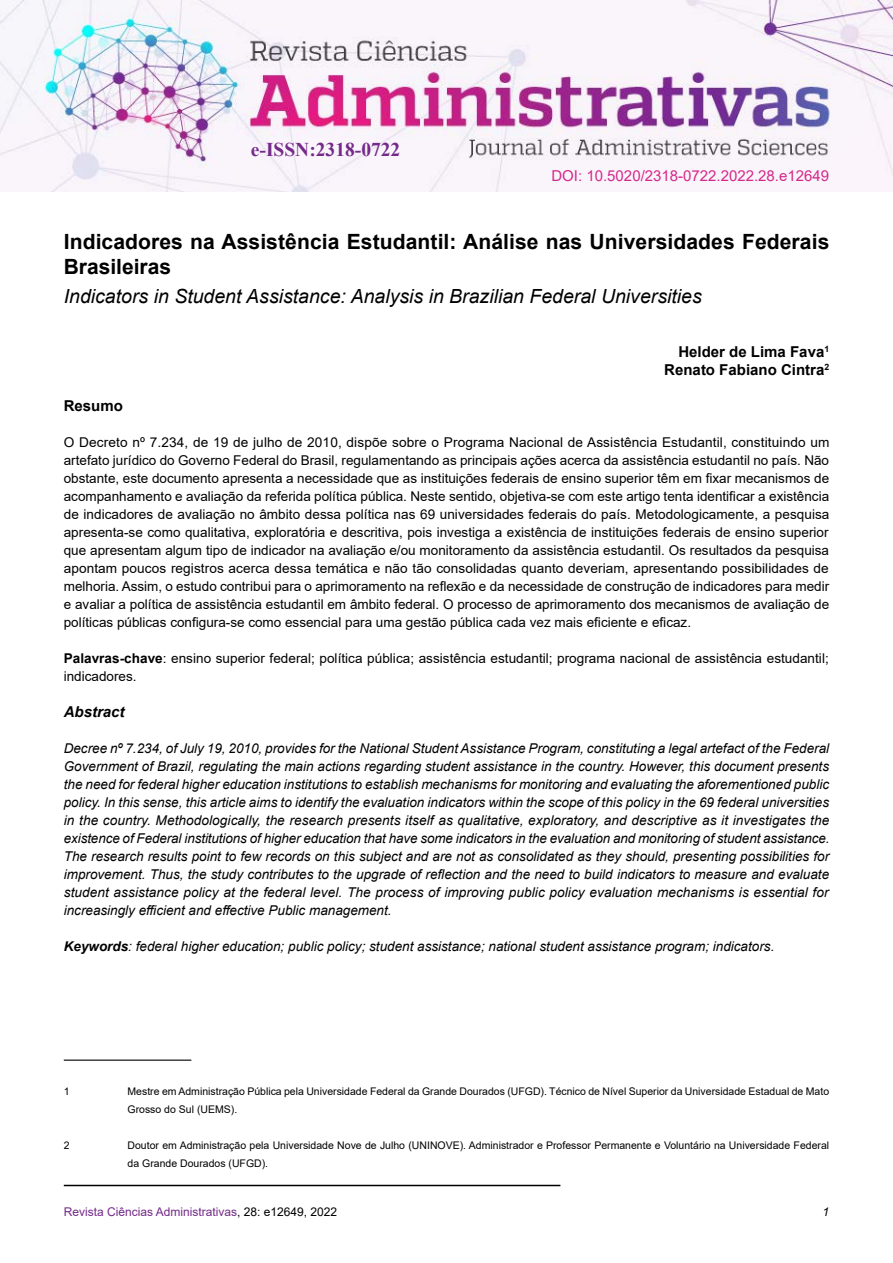
<style>
.page{position:relative;width:893px;height:1263px;background:#fff}
.page>*{position:absolute;margin:0;border:0;box-sizing:border-box;transform-origin:0 0}
.t1{font:700 21px/25.2px "Arial";letter-spacing:.005em;color:#000}
.t2{font:italic 19.5px "Arial";color:#000}
.t3{font:700 19.5px "Times New Roman";color:#742a89}
.t4{font:700 15px/18px "Arial";color:#000;text-align:right}
.t5{font:15px "Arial";color:#d5288b}
.t6{font:italic 700 15px "Arial";color:#000}
.t7{font:13.5px/18px "Arial";color:#000;text-align:justify}
.t8{font:italic 13.5px/18px "Arial";color:#000;text-align:justify}
.t9{font:12px "Arial";color:#742a89}
.t10{font:italic 12px "Arial";color:#000}
.t11{font:10.5px/18px "Arial";color:#000}
.s1{font-weight:700}
.s2{color:#000}
</style>
<div class="page">
<hr style="left:64px;top:1185px;width:496px;height:1px;background:#000">
<img style="left:0;top:0;width:893px;height:191px">
<hr style="left:64px;top:1059px;width:127px;height:2px;background:#000">
<h2 class="t3" style="left:251px;top:135px;width:151px">e-ISSN:2318-0722</h2>
<p class="t5" style="left:551px;top:165px;width:279px">DOI: 10.5020/2318-0722.2022.28.e12649</p>
<h1 class="t1" style="left:64px;top:229px;width:767px">Indicadores na Assistência Estudantil: Análise nas Universidades Federais<br>Brasileiras</h1>
<h2 class="t2" style="left:64px;top:283px;width:639px">Indicators in Student Assistance: Analysis in Brazilian Federal Universities</h2>
<p class="t4" style="left:664px;top:342px;width:166px">Helder de Lima Fava<sup>1<br></sup>Renato Fabiano Cintra<sup>2</sup></p>
<p class="t4" style="left:64px;top:396px;width:61px">Resumo</p>
<p class="t7" style="left:64px;top:433px;width:767px">O Decreto nº 7.234, de 19 de julho de 2010, dispõe sobre o Programa Nacional de Assistência Estudantil, constituindo um artefato jurídico do Governo Federal do Brasil, regulamentando as principais ações acerca da assistência estudantil no país. Não obstante, este documento apresenta a necessidade que as instituições federais de ensino superior têm em fixar mecanismos de acompanhamento e avaliação da referida política pública. Neste sentido, objetiva-se com este artigo tenta identificar a existência de indicadores de avaliação no âmbito dessa política nas 69 universidades federais do país. Metodologicamente, a pesquisa apresenta-se como qualitativa, exploratória e descritiva, pois investiga a existência de instituições federais de ensino superior que apresentam algum tipo de indicador na avaliação e/ou monitoramento da assistência estudantil. Os resultados da pesquisa apontam poucos registros acerca dessa temática e não tão consolidadas quanto deveriam, apresentando possibilidades de melhoria. Assim, o estudo contribui para o aprimoramento na reflexão e da necessidade de construção de indicadores para medir e avaliar a política de assistência estudantil em âmbito federal. O processo de aprimoramento dos mecanismos de avaliação de políticas públicas configura-se como essencial para uma gestão pública cada vez mais eficiente e eficaz.</p>
<p class="t7" style="left:64px;top:649px;width:766px"><span class="s1">Palavras-chave</span>: ensino superior federal; política pública; assistência estudantil; programa nacional de assistência estudantil; indicadores.</p>
<p class="t6" style="left:64px;top:701px;width:62px">Abstract</p>
<p class="t8" style="left:64px;top:739px;width:767px">Decree nº 7.234, of July 19, 2010, provides for the National Student Assistance Program, constituting a legal artefact of the Federal Government of Brazil, regulating the main actions regarding student assistance in the country. However, this document presents the need for federal higher education institutions to establish mechanisms for monitoring and evaluating the aforementioned public policy. In this sense, this article aims to identify the evaluation indicators within the scope of this policy in the 69 federal universities in the country. Methodologically, the research presents itself as qualitative, exploratory, and descriptive as it investigates the existence of Federal institutions of higher education that have some indicators in the evaluation and monitoring of student assistance.<br>The research results point to few records on this subject and are not as consolidated as they should, presenting possibilities for improvement. Thus, the study contributes to the upgrade of reflection and the need to build indicators to measure and evaluate student assistance policy at the federal level. The process of improving public policy evaluation mechanisms is essential for increasingly efficient and effective Public management.</p>
<p class="t8" style="left:64px;top:937px;width:712px"><span class="s1">Keywords</span>: federal higher education; public policy; student assistance; national student assistance program; indicators.</p>
<p class="t11" style="left:64px;top:1082px;width:7px">1</p>
<p class="t11" style="left:128px;top:1082px;width:703px">Mestre em Administração Pública pela Universidade Federal da Grande Dourados (UFGD). Técnico de Nível Superior da Universidade Estadual de Mato<br>Grosso do Sul (UEMS).</p>
<p class="t11" style="left:64px;top:1136px;width:7px">2</p>
<p class="t11" style="left:128px;top:1136px;width:703px">Doutor em Administração pela Universidade Nove de Julho (UNINOVE). Administrador e Professor Permanente e Voluntário na Universidade Federal da Grande Dourados (UFGD).</p>
<p class="t9" style="left:64px;top:1203px;width:275px">Revista Ciências Administrativas<span class="s2">, 28: e12649, 2022</span></p>
<p class="t10" style="left:822px;top:1203px;width:8px">1</p>
</div>
